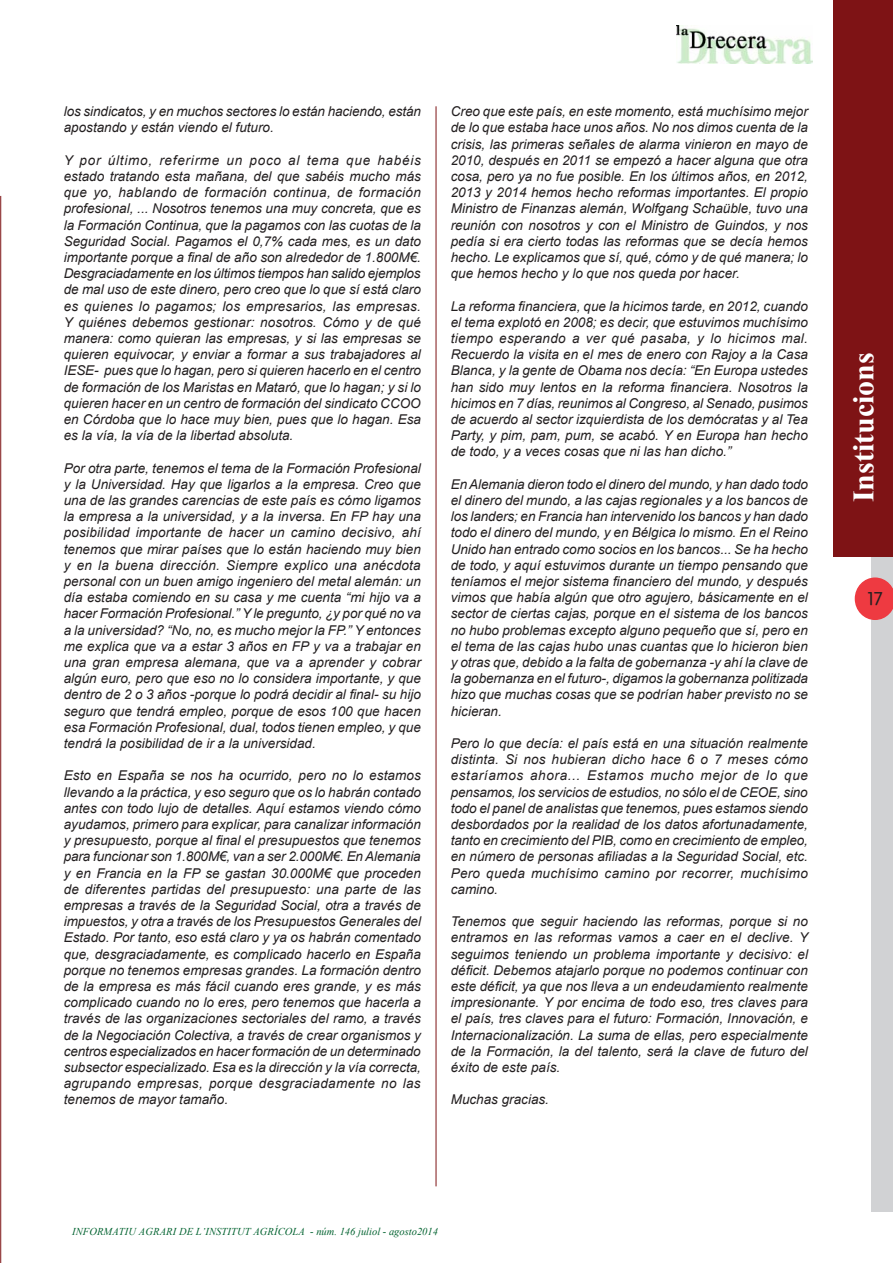
<style>
.page{position:relative;width:893px;height:1263px;background:#fff}
.page>*{position:absolute;margin:0;border:0;box-sizing:border-box;transform-origin:0 0}
.t1{font:700 30px "Times New Roman";color:#fff}
.t2{font:18px "VAG Rounded Lt Normal";color:#231f20}
.t3{font:italic 13.5px/16.2px "Arial";color:#231f20;text-align:justify}
.t4{font:italic 10.5px "Times New Roman";letter-spacing:.01em;color:#00622f}
</style>
<div class="page">
<div style="left:872px;top:0;width:21px;height:1212px;background:#d1d2d4"></div>
<svg style="left:855px;top:577px;width:38px;height:43px"></svg>
<img style="left:676px;top:25px;width:136px;height:39px">
<hr style="left:0;top:196px;width:1px;height:1067px;background:#7e1315">
<hr style="left:436px;top:106px;width:1px;height:1080px;background:#7e1315">
<div style="left:833px;top:0;width:60px;height:557px;background:#7e1315"></div>
<p class="t3" style="left:64px;top:103px;width:359px">los sindicatos, y en muchos sectores lo están haciendo, están apostando y están viendo el futuro.</p>
<p class="t3" style="left:64px;top:152px;width:359px">Y por último, referirme un poco al tema que habéis estado tratando esta mañana, del que sabéis mucho más que yo, hablando de formación continua, de formación profesional, ... Nosotros tenemos una muy concreta, que es la Formación Continua, que la pagamos con las cuotas de la Seguridad Social. Pagamos el 0,7% cada mes, es un dato importante porque a final de año son alrededor de 1.800M€.<br>Desgraciadamente en los últimos tiempos han salido ejemplos de mal uso de este dinero, pero creo que lo que sí está claro es quienes lo pagamos; los empresarios, las empresas.<br>Y quiénes debemos gestionar: nosotros. Cómo y de qué manera: como quieran las empresas, y si las empresas se quieren equivocar, y enviar a formar a sus trabajadores al IESE- pues que lo hagan, pero si quieren hacerlo en el centro de formación de los Maristas en Mataró, que lo hagan; y si lo quieren hacer en un centro de formación del sindicato CCOO en Córdoba que lo hace muy bien, pues que lo hagan. Esa es la vía, la vía de la libertad absoluta.</p>
<p class="t3" style="left:64px;top:460px;width:359px">Por otra parte, tenemos el tema de la Formación Profesional y la Universidad. Hay que ligarlos a la empresa. Creo que una de las grandes carencias de este país es cómo ligamos la empresa a la universidad, y a la inversa. En FP hay una posibilidad importante de hacer un camino decisivo, ahí tenemos que mirar países que lo están haciendo muy bien y en la buena dirección. Siempre explico una anécdota personal con un buen amigo ingeniero del metal alemán: un día estaba comiendo en su casa y me cuenta “mi hijo va a hacer Formación Profesional.” Y le pregunto, ¿y por qué no va a la universidad? “No, no, es mucho mejor la FP.” Y entonces me explica que va a estar 3 años en FP y va a trabajar en una gran empresa alemana, que va a aprender y cobrar algún euro, pero que eso no lo considera importante, y que dentro de 2 o 3 años -porque lo podrá decidir al final- su hijo seguro que tendrá empleo, porque de esos 100 que hacen esa Formación Profesional, dual, todos tienen empleo, y que tendrá la posibilidad de ir a la universidad.</p>
<p class="t3" style="left:64px;top:768px;width:359px">Esto en España se nos ha ocurrido, pero no lo estamos llevando a la práctica, y eso seguro que os lo habrán contado antes con todo lujo de detalles. Aquí estamos viendo cómo ayudamos, primero para explicar, para canalizar información y presupuesto, porque al final el presupuestos que tenemos para funcionar son 1.800M€, van a ser 2.000M€. En Alemania y en Francia en la FP se gastan 30.000M€ que proceden de diferentes partidas del presupuesto: una parte de las empresas a través de la Seguridad Social, otra a través de impuestos, y otra a través de los Presupuestos Generales del Estado. Por tanto, eso está claro y ya os habrán comentado que, desgraciadamente, es complicado hacerlo en España porque no tenemos empresas grandes. La formación dentro de la empresa es más fácil cuando eres grande, y es más complicado cuando no lo eres, pero tenemos que hacerla a través de las organizaciones sectoriales del ramo, a través de la Negociación Colectiva, a través de crear organismos y centros especializados en hacer formación de un determinado subsector especializado. Esa es la dirección y la vía correcta, agrupando empresas, porque desgraciadamente no las tenemos de mayor tamaño.</p>
<p class="t3" style="left:451px;top:103px;width:359px">Creo que este país, en este momento, está muchísimo mejor de lo que estaba hace unos años. No nos dimos cuenta de la crisis, las primeras señales de alarma vinieron en mayo de 2010, después en 2011 se empezó a hacer alguna que otra cosa, pero ya no fue posible. En los últimos años, en 2012, 2013 y 2014 hemos hecho reformas importantes. El propio Ministro de Finanzas alemán, Wolfgang Schaüble, tuvo una reunión con nosotros y con el Ministro de Guindos, y nos pedía si era cierto todas las reformas que se decía hemos hecho. Le explicamos que sí, qué, cómo y de qué manera; lo que hemos hecho y lo que nos queda por hacer.</p>
<p class="t3" style="left:451px;top:298px;width:359px">La reforma financiera, que la hicimos tarde, en 2012, cuando el tema explotó en 2008; es decir, que estuvimos muchísimo tiempo esperando a ver qué pasaba, y lo hicimos mal.<br>Recuerdo la visita en el mes de enero con Rajoy a la Casa Blanca, y la gente de Obama nos decía: “En Europa ustedes han sido muy lentos en la reforma financiera. Nosotros la hicimos en 7 días, reunimos al Congreso, al Senado, pusimos de acuerdo al sector izquierdista de los demócratas y al Tea Party, y pim, pam, pum, se acabó. Y en Europa han hecho de todo, y a veces cosas que ni las han dicho.”</p>
<p class="t3" style="left:451px;top:476px;width:359px">En Alemania dieron todo el dinero del mundo, y han dado todo el dinero del mundo, a las cajas regionales y a los bancos de los landers; en Francia han intervenido los bancos y han dado todo el dinero del mundo, y en Bélgica lo mismo. En el Reino Unido han entrado como socios en los bancos... Se ha hecho de todo, y aquí estuvimos durante un tiempo pensando que teníamos el mejor sistema financiero del mundo, y después vimos que había algún que otro agujero, básicamente en el sector de ciertas cajas, porque en el sistema de los bancos no hubo problemas excepto alguno pequeño que sí, pero en el tema de las cajas hubo unas cuantas que lo hicieron bien y otras que, debido a la falta de gobernanza -y ahí la clave de la gobernanza en el futuro-, digamos la gobernanza politizada hizo que muchas cosas que se podrían haber previsto no se hicieran.</p>
<p class="t3" style="left:451px;top:735px;width:359px">Pero lo que decía: el país está en una situación realmente distinta. Si nos hubieran dicho hace 6 o 7 meses cómo estaríamos ahora... Estamos mucho mejor de lo que pensamos, los servicios de estudios, no sólo el de CEOE, sino todo el panel de analistas que tenemos, pues estamos siendo desbordados por la realidad de los datos afortunadamente, tanto en crecimiento del PIB, como en crecimiento de empleo, en número de personas afiliadas a la Seguridad Social, etc.<br>Pero queda muchísimo camino por recorrer, muchísimo camino.</p>
<p class="t3" style="left:451px;top:913px;width:359px">Tenemos que seguir haciendo las reformas, porque si no entramos en las reformas vamos a caer en el declive. Y seguimos teniendo un problema importante y decisivo: el déficit. Debemos atajarlo porque no podemos continuar con este déficit, ya que nos lleva a un endeudamiento realmente impresionante. Y por encima de todo eso, tres claves para el país, tres claves para el futuro: Formación, Innovación, e Internacionalización. La suma de ellas, pero especialmente de la Formación, la del talento, será la clave de futuro del éxito de este país.</p>
<p class="t3" style="left:451px;top:1092px;width:100px">Muchas gracias.</p>
<h1 class="t1" style="left:847px;top:502px;width:152px;rotate:-90deg">Institucions</h1>
<h2 class="t2" style="left:867px;top:589px;width:16px">17</h2>
<p class="t4" style="left:72px;top:1224px;width:367px">INFORMATIU AGRARI DE L’INSTITUT AGRÍCOLA - núm. 146 juliol - agosto2014</p>
</div>
